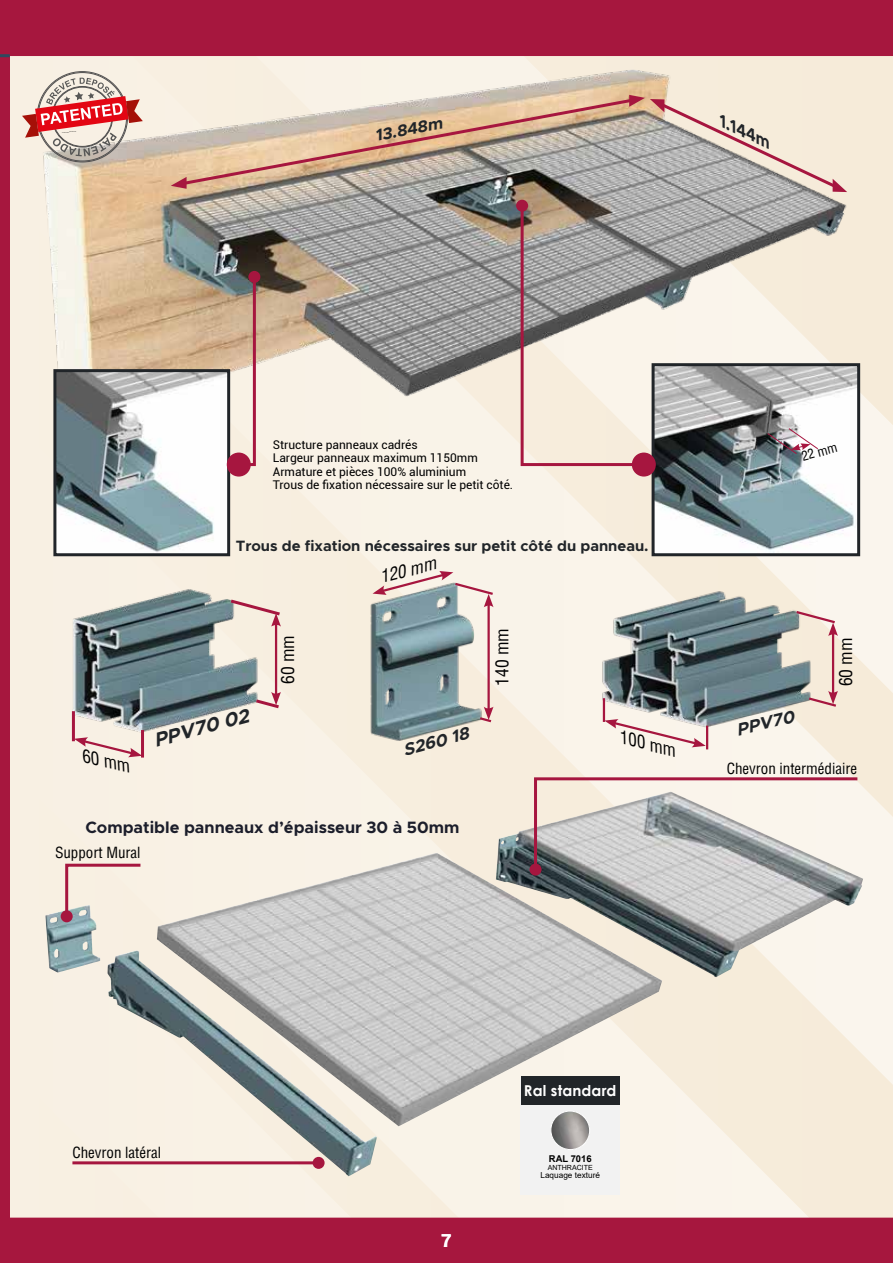
<style>
.page{position:relative;width:893px;height:1263px;background:#f8f0e4}
.page>*{position:absolute;margin:0;border:0;box-sizing:border-box;transform-origin:0 0}
.t1{font:italic 700 19.65px "Metropolis";color:#212529}
.t2{font:18px "Switzerland Plain";color:#fff}
.t3{font:italic 17.4px "Switzerland Condensed";color:#000}
.t4{font:17.4px "Switzerland Condensed";color:#000}
.t5{font:italic 700 17.4px "Metropolis";color:#212529}
.t6{font:italic 700 17.1px "Metropolis";color:#212529}
.t7{font:700 16.5px "Metropolis";color:#1c1e2b}
.t8{font:italic 700 16.5px "Metropolis";color:#212529}
.t9{font:700 15px "Metropolis";color:#212529}
.t10{font:15px "Switzerland Condensed";color:#000}
.t11{font:700 15px "Century Gothic";letter-spacing:.01em;color:#fff}
.t12{font:13.05px "Switzerland Condensed";color:#000}
.t13{font:12px/13.5px "Roboto";color:#000}
.t14{font:700 9.45px "Arial";color:#000}
.t15{font:8.25px "Arial";color:#000}
.t16{font:7.05px "Arial";color:#000}
.t17{font:3.15px "Arial";color:#000;scale:.87 1}
</style>
<div class="page">
<div style="left:0;top:1217px;width:893px;height:46px;background:#a6173e"></div>
<div style="left:0;top:0;width:893px;height:56px;background:#a6173e"></div>
<div style="left:0;top:56px;width:10px;height:1161px;background:#a6173e"></div>
<img style="left:8px;top:57px;width:862px;height:392px">
<svg style="left:22px;top:78px;width:121px;height:78px"></svg>
<img style="left:656px;top:367px;width:200px;height:185px">
<div style="left:652px;top:363px;width:208px;height:193px;border:3px solid #212529"></div>
<img style="left:57px;top:373px;width:169px;height:179px">
<div style="left:53px;top:369px;width:177px;height:187px;border:3px solid #212529"></div>
<div style="left:632px;top:453px;width:24px;height:24px;background:#a6163f;border-radius:50%"></div>
<div style="left:227px;top:453px;width:24px;height:24px;background:#a6163f;border-radius:50%"></div>
<img style="left:73px;top:589px;width:185px;height:144px">
<img style="left:602px;top:591px;width:209px;height:149px">
<img style="left:370px;top:593px;width:115px;height:148px">
<svg style="left:74px;top:737px;width:67px;height:20px"></svg>
<hr style="left:275px;top:622px;width:2px;height:74px;background:#a6163f">
<svg style="left:227px;top:597px;width:54px;height:30px"></svg>
<svg style="left:253px;top:692px;width:28px;height:18px"></svg>
<hr style="left:141px;top:730px;width:3px;height:27px;background:#a6163f">
<hr style="left:72px;top:711px;width:3px;height:30px;background:#a6163f">
<hr style="left:832px;top:632px;width:2px;height:63px;background:#a6163f">
<svg style="left:794px;top:609px;width:44px;height:27px"></svg>
<svg style="left:806px;top:691px;width:33px;height:17px"></svg>
<hr style="left:706px;top:726px;width:2px;height:23px;background:#a6163f">
<svg style="left:604px;top:719px;width:102px;height:28px"></svg>
<hr style="left:603px;top:698px;width:2px;height:24px;background:#a6163f">
<hr style="left:487px;top:603px;width:3px;height:108px;background:#a6163f">
<svg style="left:477px;top:707px;width:17px;height:17px"></svg>
<svg style="left:373px;top:571px;width:121px;height:36px"></svg>
<img style="left:45px;top:828px;width:818px;height:348px">
<svg style="left:64px;top:862px;width:79px;height:57px"></svg>
<div style="left:61px;top:910px;width:12px;height:12px;background:#a6163f;border-radius:50%"></div>
<svg style="left:532px;top:776px;width:328px;height:96px"></svg>
<div style="left:529px;top:863px;width:12px;height:12px;background:#a6163f;border-radius:50%"></div>
<hr style="left:72px;top:1161px;width:247px;height:3px;background:#a6163f">
<div style="left:313px;top:1157px;width:12px;height:12px;background:#a6163f;border-radius:50%"></div>
<svg style="left:171px;top:92px;width:676px;height:376px"></svg>
<div style="left:520px;top:1077px;width:100px;height:117px;background:#f2f2f2"></div>
<img style="left:552px;top:1112px;width:36px;height:36px">
<div style="left:550px;top:1110px;width:40px;height:40px;border:1px solid #fff;border-radius:50%"></div>
<div style="left:521px;top:1076px;width:99px;height:29px;background:#212529"></div>
<svg style="left:0;top:54px;width:10px;height:3px"></svg>
<p class="t17" style="left:62px;top:130px;width:18px;rotate:-8deg">----------------</p>
<h3 class="t8" style="left:373px;top:125px;width:70px;rotate:-11deg">13.848m</h3>
<h3 class="t8" style="left:726px;top:111px;width:57px;rotate:25deg">1.144m</h3>
<h3 class="t3" style="left:86px;top:745px;width:50px;rotate:12deg">60 mm</h3>
<p class="t13" style="left:273px;top:437px;width:242px">Structure panneaux cadrés<br>Largeur panneaux maximum 1150mm Armature et pièces 100% aluminium<br>Trous de fixation nécessaire sur le petit côté.</p>
<p class="t9" style="left:236px;top:537px;width:414px">Trous de fixation nécessaires sur petit côté du panneau.</p>
<h1 class="t1" style="left:151px;top:728px;width:99px;rotate:-15deg">PPV70 02</h1>
<h3 class="t4" style="left:277px;top:684px;width:50px;rotate:-90deg">60 mm</h3>
<h3 class="t3" style="left:377px;top:566px;width:59px;rotate:-14deg">120 mm</h3>
<h3 class="t6" style="left:401px;top:740px;width:69px;rotate:-15deg">S260 18</h3>
<h3 class="t4" style="left:491px;top:686px;width:59px;rotate:-90deg">140 mm</h3>
<h3 class="t3" style="left:624px;top:726px;width:59px;rotate:14deg">100 mm</h3>
<p class="t12" style="left:800px;top:449px;width:38px;rotate:-15deg">22 mm</p>
<h3 class="t5" style="left:734px;top:719px;width:60px;rotate:-14deg">PPV70</h3>
<h3 class="t4" style="left:835px;top:686px;width:50px;rotate:-90deg">60 mm</h3>
<p class="t10" style="left:727px;top:759px;width:132px">Chevron intermédiaire</p>
<h3 class="t7" style="left:85px;top:817px;width:375px">Compatible panneaux d’épaisseur 30 à 50mm</h3>
<p class="t10" style="left:55px;top:843px;width:87px">Support Mural</p>
<p class="t10" style="left:72px;top:1143px;width:90px">Chevron latéral</p>
<h2 class="t2" style="left:441px;top:1230px;width:12px">7</h2>
<p class="t11" style="left:524px;top:1079px;width:94px">Ral standard</p>
<p class="t14" style="left:549px;top:1152px;width:44px">RAL 7016</p>
<p class="t16" style="left:548px;top:1162px;width:47px">ANTHRACITE</p>
<p class="t15" style="left:540px;top:1169px;width:61px">Laquage texturé</p>
</div>
